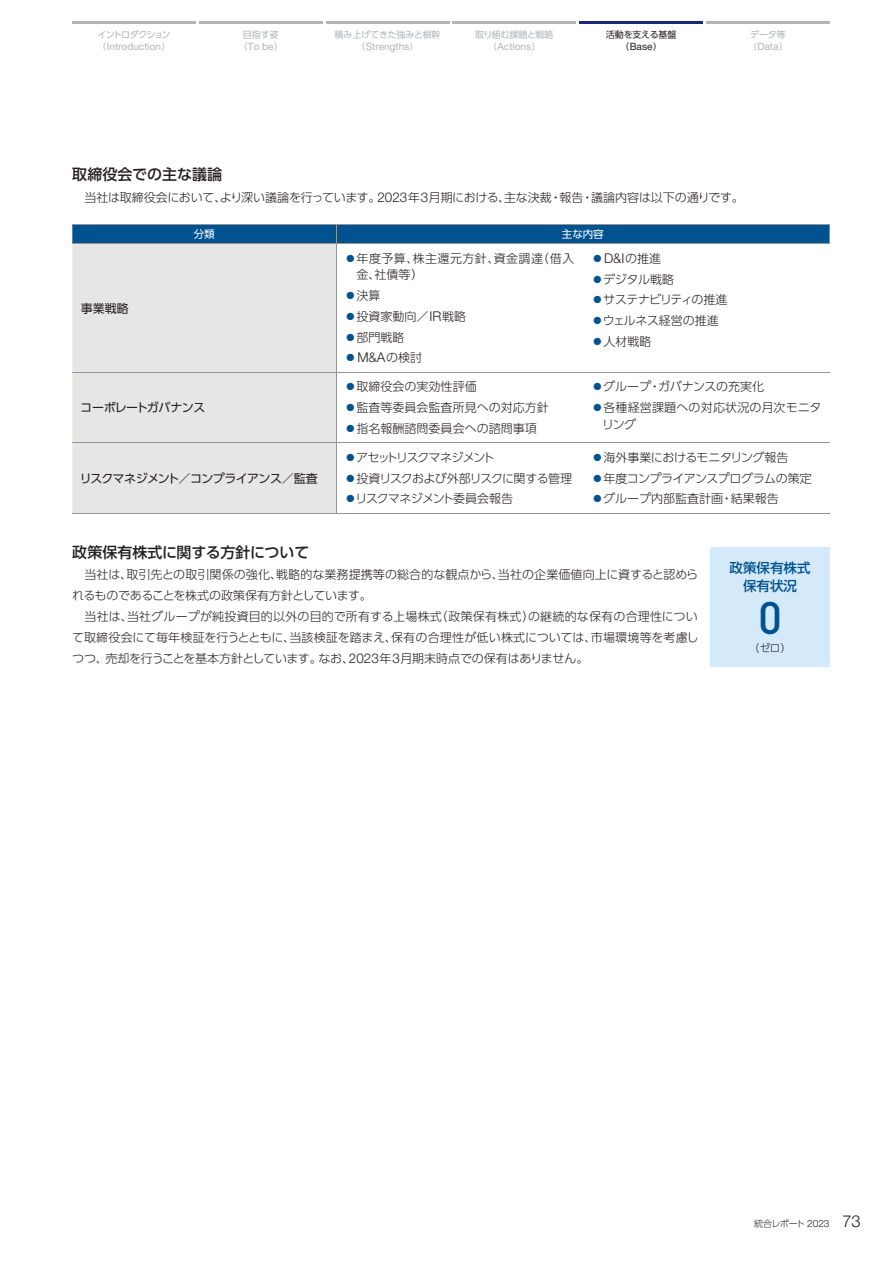
<style>
.page{position:relative;width:893px;height:1263px;background:#fff}
.page>*{position:absolute;margin:0;border:0;box-sizing:border-box;transform-origin:0 0}
.t1{font:500 45px "DINOT";color:#005290}
.t2{font:15px "UD Shin Go Pr 6 Medium 90 pv RKSJ H";letter-spacing:-.005em;color:#231f20}
.t3{font:300 13.5px "Helvetica Neue LT Pro";color:#231f20}
.t4{font:13.5px/18px "UD Shin Go Pr 6 Medium 90 pv RKSJ H";color:#005290;text-align:center}
.t5{font:12px/21px "UD Shin Go Pr 6 Light 90 pv RKSJ H";color:#231f20}
.t6{font:12px "UD Shin Go Pr 6 Light 90 pv RKSJ H";letter-spacing:-.02em;color:#231f20}
.t7{font:12px "UD Shin Go Pr 6 Regular 90 pv RKSJ H";letter-spacing:-.05em;color:#231f20}
.t8{font:12px "UD Shin Go Pr 6 Light 90 pv RKSJ H";letter-spacing:-.065em;color:#231f20}
.t9{font:12px/16.5px "UD Shin Go Pr 6 Light 90 pv RKSJ H";letter-spacing:.035em;color:#231f20}
.t10{font:12px "UD Shin Go Pr 6 Light 90 pv RKSJ H";letter-spacing:-.06em;color:#231f20}
.t11{font:12px "UD Shin Go Pr 6 Light 90 pv RKSJ H";letter-spacing:-.045em;color:#231f20}
.t12{font:12px "UD Shin Go Pr 6 Light 90 pv RKSJ H";letter-spacing:-.035em;color:#231f20}
.t13{font:12px "UD Shin Go Pr 6 Light 90 pv RKSJ H";letter-spacing:-.1em;color:#231f20}
.t14{font:10.5px "UD Shin Go Pr 6 Regular 90 pv RKSJ H";letter-spacing:-.005em;color:#fff}
.t15{font:10.5px "UD Shin Go Pr 6 Light 90 pv RKSJ H";color:#231f20}
.t16{font:10.05px "Helvetica Neue LT Pro";color:#b2b4b6}
.t17{font:10.05px "Helvetica Neue LT Pro";color:#231f20}
.t18{font:9px "UD Shin Go Pr 6 Regular 90 pv RKSJ H";letter-spacing:-.025em;color:#b2b4b6}
.t19{font:9px "UD Shin Go Pr 6 Light 90 pv RKSJ H";letter-spacing:-.075em;color:#231f20}
.t20{font:9px "UD Shin Go Pr 6 Regular 90 pv RKSJ H";letter-spacing:-.09em;color:#b2b4b6}
.t21{font:9px "UD Shin Go Pr 6 Regular 90 pv RKSJ H";letter-spacing:-.02em;color:#231f20}
.s1{font-family:"UD Shin Go Pr 6 Regular 90 pv RKSJ H";font-size:9px}
.s2{font-family:"Helvetica Neue LT Pro";font-weight:300;font-size:13.5px}
.s3{color:#005290}
.s4{font-family:"UD Shin Go Pr 6 Light 90 pv RKSJ H";font-weight:400;font-size:12px;color:#005290}
.s5{font-family:"UD Shin Go Pr 6 Light 90 pv RKSJ H";font-weight:400;font-size:12px}
.s6{color:#fff}
.s7{font-family:"Helvetica Neue LT Pro";font-weight:300;font-size:10.05px}
.s8{font-family:"Helvetica Neue LT Pro";font-weight:300;font-size:16.5px;color:#fff}
.s9{font-family:"Helvetica Neue LT Pro";font-weight:300;font-size:16.5px}
</style>
<div class="page">
<div style="left:72px;top:244px;width:264px;height:269px;background:#e6e6e4"></div>
<hr style="left:72px;top:224px;width:511px;height:1px;background:#939598">
<div style="left:72px;top:225px;width:757px;height:18px;background:#005290"></div>
<hr style="left:583px;top:224px;width:246px;height:1px;background:#939598">
<hr style="left:72px;top:243px;width:511px;height:1px;background:#939598">
<hr style="left:336px;top:244px;width:1px;height:128px;background:#939598">
<hr style="left:583px;top:243px;width:246px;height:1px;background:#939598">
<hr style="left:72px;top:372px;width:511px;height:1px;background:#939598">
<hr style="left:336px;top:372px;width:1px;height:70px;background:#939598">
<hr style="left:583px;top:372px;width:246px;height:1px;background:#939598">
<hr style="left:72px;top:442px;width:511px;height:1px;background:#939598">
<hr style="left:336px;top:443px;width:1px;height:70px;background:#939598">
<hr style="left:583px;top:442px;width:246px;height:1px;background:#939598">
<hr style="left:72px;top:513px;width:757px;height:1px;background:#939598">
<div style="left:710px;top:548px;width:119px;height:119px;background:#d4e9f9"></div>
<hr style="left:72px;top:21px;width:124px;height:3px;background:#b2b4b6">
<hr style="left:199px;top:21px;width:123px;height:3px;background:#b2b4b6">
<hr style="left:326px;top:21px;width:123px;height:3px;background:#b2b4b6">
<hr style="left:452px;top:21px;width:124px;height:3px;background:#b2b4b6">
<hr style="left:579px;top:21px;width:123px;height:3px;background:#162a75">
<hr style="left:706px;top:21px;width:123px;height:3px;background:#b2b4b6">
<p class="t20" style="left:97px;top:31px;width:74px">イントロダクション</p>
<p class="t16" style="left:97px;top:43px;width:75px"><span class="s1">（</span>Introduction<span class="s1">）</span></p>
<p class="t18" style="left:243px;top:31px;width:37px">目指す姿</p>
<p class="t16" style="left:238px;top:43px;width:46px"><span class="s1">（</span>To be<span class="s1">）</span></p>
<p class="t18" style="left:334px;top:31px;width:107px">積み上げてきた強みと根幹</p>
<p class="t16" style="left:356px;top:43px;width:64px"><span class="s1">（</span>Strengths<span class="s1">）</span></p>
<p class="t18" style="left:475px;top:31px;width:80px">取り組む課題と戦略</p>
<p class="t16" style="left:488px;top:43px;width:54px"><span class="s1">（</span>Actions<span class="s1">）</span></p>
<p class="t21" style="left:606px;top:31px;width:72px">活動を支える基盤</p>
<p class="t17" style="left:620px;top:43px;width:43px"><span class="s1">（</span>Base<span class="s1">）</span></p>
<p class="t18" style="left:750px;top:31px;width:37px">データ等</p>
<p class="t16" style="left:747px;top:43px;width:42px"><span class="s1">（</span>Data<span class="s1">）</span></p>
<p class="t2" style="left:72px;top:169px;width:151px">取締役会での主な議論</p>
<p class="t6" style="left:72px;top:193px;width:673px">　当社は取締役会において、より深い議論を行っています。<span class="s2">2023</span>年<span class="s2">3</span>月期における、主な決裁・報告・議論内容は以下の通りです。</p>
<p class="t14" style="left:194px;top:230px;width:22px">分類</p>
<p class="t14" style="left:562px;top:230px;width:43px">主な内容</p>
<p class="t7" style="left:81px;top:303px;width:50px">事業戦略</p>
<p class="t9" style="left:356px;top:252px;width:219px;text-indent:-12px"><span class="s3">●</span>年度予算、株主還元方針、資金調達（借入金、社債等）</p>
<p class="t5" style="left:344px;top:287px;width:37px"><span class="s3">●</span>決算</p>
<p class="t5" style="left:344px;top:307px;width:123px"><span class="s3">●</span>投資家動向／<span class="s2">IR</span>戦略</p>
<p class="t5" style="left:344px;top:328px;width:62px"><span class="s3">●</span>部門戦略</p>
<p class="t3" style="left:344px;top:353px;width:79px"><span class="s4">●</span>M&amp;A<span class="s5">の検討</span></p>
<p class="t3" style="left:591px;top:253px;width:71px"><span class="s4">●</span>D&amp;I<span class="s5">の推進</span></p>
<p class="t5" style="left:591px;top:270px;width:84px"><span class="s3">●</span>デジタル戦略</p>
<p class="t8" style="left:591px;top:295px;width:138px"><span class="s3">●</span>サステナビリティの推進</p>
<p class="t6" style="left:591px;top:316px;width:129px"><span class="s3">●</span>ウェルネス経営の推進</p>
<p class="t5" style="left:591px;top:332px;width:61px"><span class="s3">●</span>人材戦略</p>
<p class="t7" style="left:80px;top:403px;width:126px">コーポレートガバナンス</p>
<p class="t7" style="left:80px;top:474px;width:239px">リスクマネジメント／コンプライアンス／監査</p>
<p class="t5" style="left:344px;top:378px;width:134px"><span class="s3">●</span>取締役会の実効性評価</p>
<p class="t5" style="left:344px;top:399px;width:206px"><span class="s3">●</span>監査等委員会監査所見への対応方針</p>
<p class="t5" style="left:344px;top:419px;width:194px"><span class="s3">●</span>指名報酬諮問委員会への諮問事項</p>
<p class="t13" style="left:344px;top:453px;width:152px"><span class="s3">●</span>アセットリスクマネジメント</p>
<p class="t10" style="left:344px;top:474px;width:229px"><span class="s3">●</span>投資リスクおよび外部リスクに関する管理</p>
<p class="t8" style="left:344px;top:494px;width:170px"><span class="s3">●</span>リスクマネジメント委員会報告</p>
<p class="t5" style="left:591px;top:378px;width:174px"><span class="s3">●</span>グループ・ガバナンスの充実化</p>
<p class="t5" style="left:602px;top:401px;width:221px;line-height:16.5px;text-indent:-11px"><span class="s3">●</span>各種経営課題への対応状況の月次モニタリング</p>
<p class="t12" style="left:591px;top:453px;width:198px"><span class="s3">●</span>海外事業におけるモニタリング報告</p>
<p class="t11" style="left:591px;top:474px;width:222px"><span class="s3">●</span>年度コンプライアンスプログラムの策定</p>
<p class="t5" style="left:591px;top:490px;width:189px"><span class="s3">●</span>グループ内部監査計画・結果報告</p>
<p class="t2" style="left:72px;top:547px;width:238px">政策保有株式に関する方針について</p>
<p class="t5" style="left:72px;top:566px;width:628px">　当社は、取引先との取引関係の強化、戦略的な業務提携等の総合的な観点から、当社の企業価値向上に資すると認められるものであることを株式の政策保有方針としています。<br>　当社は、当社グループが純投資目的以外の目的で所有する上場株式（政策保有株式）の継続的な保有の合理性について取締役会にて毎年検証を行うとともに、当該検証を踏まえ、保有の合理性が低い株式については、市場環境等を考慮しつつ、売却を行うことを基本方針としています。なお、<span class="s2">2023</span>年<span class="s2">3</span>月期末時点での保有はありません。</p>
<p class="t4" style="left:729px;top:560px;width:82px">政策保有株式保有状況</p>
<h1 class="t1" style="left:758px;top:602px;width:25px">0</h1>
<p class="t15" style="left:748px;top:644px;width:44px">（ゼロ）</p>
<p class="t19" style="left:754px;top:1220px;width:108px"><span class="s6">統</span>合レポート <span class="s7">2023</span> <span class="s8">7</span><span class="s9">3</span></p>
</div>
